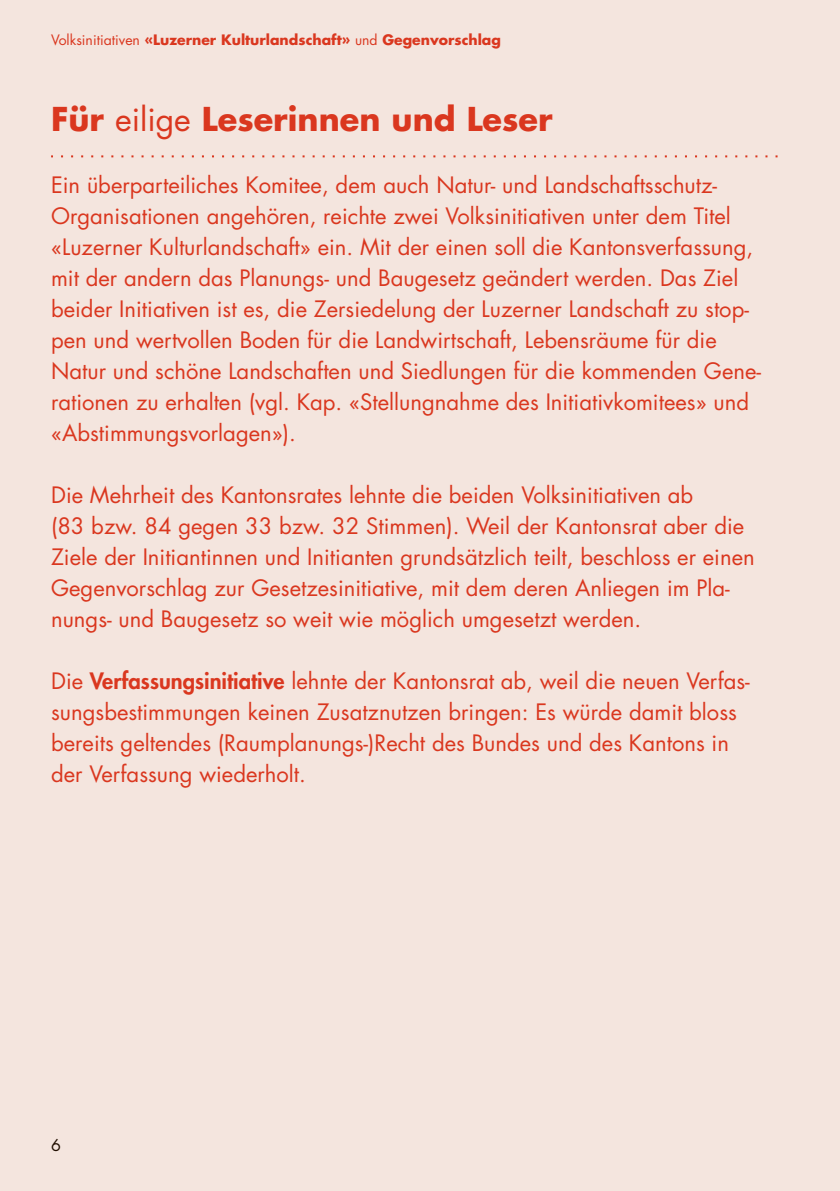
<style>
.page{position:relative;width:840px;height:1191px;background:#fff}
.page>*{position:absolute;margin:0;border:0;box-sizing:border-box;transform-origin:0 0}
.t1{font:700 32px "Futura";color:#da371f}
.t2{font:22px/31px "Futura";color:#da371f}
.t3{font:16px "Futura";color:#200e00}
.t4{font:700 14px "Futura";color:#da371f}
.s1{font-weight:400}
.s2{font-weight:800}
</style>
<div class="page">
<div style="left:0;top:0;width:839px;height:1191px;background:#f4e5de"></div>
<svg style="left:51px;top:155px;width:726px;height:2px"></svg>
<p class="t4" style="left:51px;top:30px;width:451px"><span class="s1">Volksinitiativen</span> «Luzerner Kulturlandschaft» <span class="s1">und</span> Gegenvorschlag</p>
<h1 class="t1" style="left:51px;top:97px;width:502px">Für <span class="s1">eilige</span> Leserinnen und Leser</h1>
<p class="t2" style="left:51px;top:169px;width:711px">Ein überparteiliches Komitee, dem auch Natur- und Landschaftsschutz-Organisationen angehören, reichte zwei Volksinitiativen unter dem Titel «Luzerner Kulturlandschaft» ein. Mit der einen soll die Kantonsverfassung, mit der andern das Planungs- und Baugesetz geändert werden. Das Ziel beider Initiativen ist es, die Zersiedelung der Luzerner Landschaft zu stop&shy;pen und wertvollen Boden für die Landwirtschaft, Lebensräume für die Natur und schöne Landschaften und Siedlungen für die kommenden Gene&shy;rationen zu erhalten (vgl. Kap. «Stellungnahme des Initiativkomitees» und «Abstimmungsvorlagen»).</p>
<p class="t2" style="left:51px;top:479px;width:704px">Die Mehrheit des Kantonsrates lehnte die beiden Volksinitiativen ab<br>(83 bzw. 84 gegen 33 bzw. 32 Stimmen). Weil der Kantonsrat aber die Ziele der Initiantinnen und Initianten grundsätzlich teilt, beschloss er einen Gegenvorschlag zur Gesetzesinitiative, mit dem deren Anliegen im Pla&shy;nungs- und Baugesetz so weit wie möglich umgesetzt werden.</p>
<p class="t2" style="left:51px;top:665px;width:699px">Die <span class="s2">Verfassungsinitiative</span> lehnte der Kantonsrat ab, weil die neuen Verfas&shy;sungsbestimmungen keinen Zusatznutzen bringen: Es würde damit bloss bereits geltendes (Raumplanungs-)Recht des Bundes und des Kantons in der Verfassung wiederholt.</p>
<p class="t3" style="left:51px;top:1134px;width:11px">6</p>
</div>
